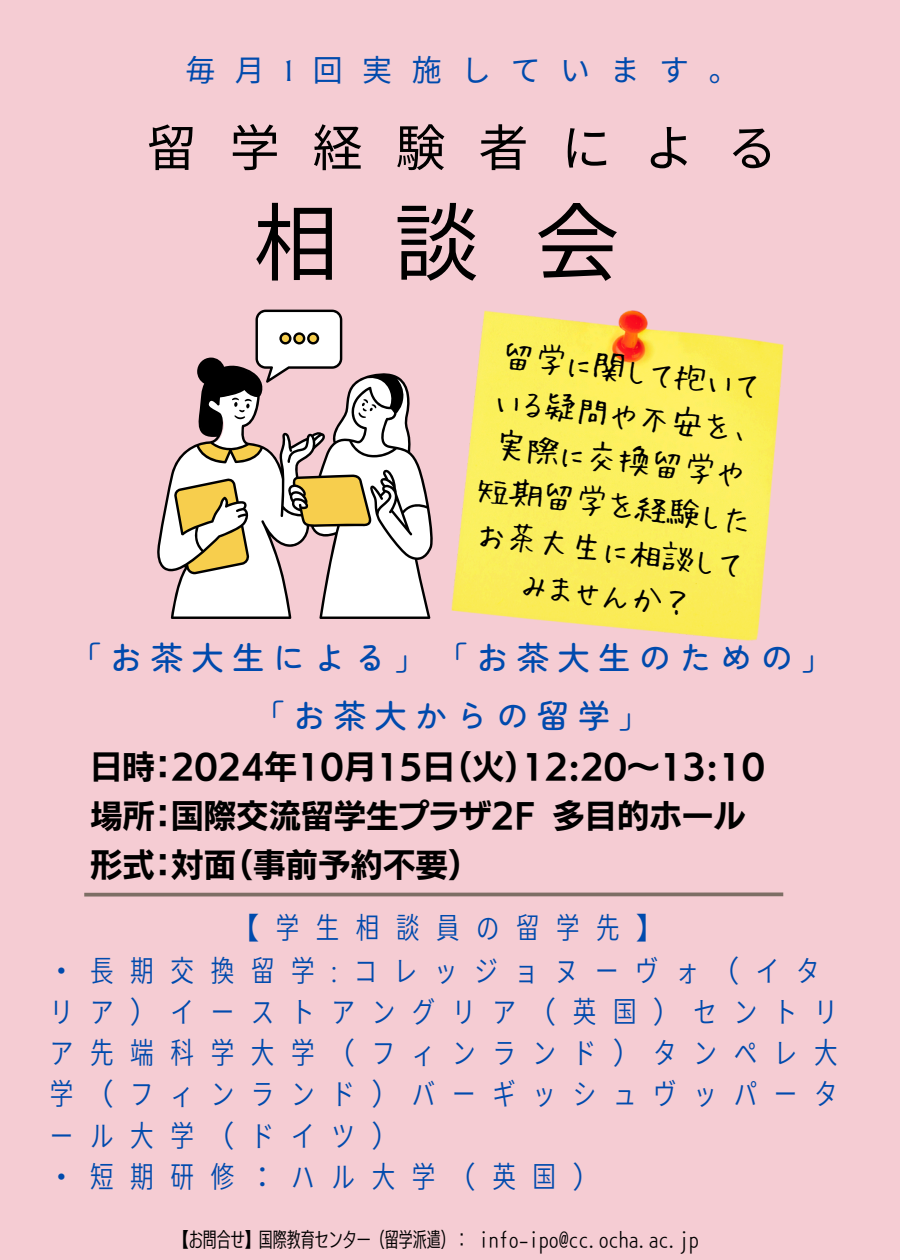
<style>
.page{position:relative;width:900px;height:1260px;background:#f5ccd3}
.page>*{position:absolute;margin:0;border:0;box-sizing:border-box;transform-origin:0 0}
.t1{font:85.25px "Noto Sans CJ Ksc";color:#000}
.t2{font:50.25px "Noto Sans CJ Ksc";color:#000}
.t3{font:32.5px/48.8px "TEST UD Kakugo Large B";color:#000}
.t4{font:32.5px/45px "Hui Font P";color:#000;text-align:center}
.t5{font:500 32.5px/58px "Zen Maru Gothic";letter-spacing:.25em;color:#004aad;text-align:center}
.t6{font:extra-condensed 30px/41.2px "Glow Sans J";letter-spacing:.54em;color:#004aad}
.t7{font:30px "Noto Sans CJ Ksc";letter-spacing:.65em;color:#004aad}
.t8{font:extra-condensed 29.75px "Glow Sans J";letter-spacing:.54em;color:#004aad}
.t9{font:20px "TEST UD Kakugo C70 R";color:#000}
.s1{font-family:"Marcellus"}
</style>
<div class="page">
<svg style="left:157px;top:367px;width:276px;height:252px"></svg>
<svg style="left:198px;top:310px;width:207px;height:127px"></svg>
<img style="left:452px;top:311px;width:332px;height:330px">
<svg style="left:84px;top:893px;width:699px;height:4px;fill:#7d6e65"></svg>
<p class="t7" style="left:185px;top:46px;width:555px">毎月 <span class="s1">1</span>回実施しています。</p>
<h2 class="t2" style="left:147px;top:108px;width:632px">留学経験者による</h2>
<p class="t1" style="left:253px;top:175px;width:362px">相談会</p>
<h3 class="t4" style="left:497px;top:330px;width:278px;rotate:7deg">留学に関して抱いている疑問や不安を、実際に交換留学や短期留学を経験したお茶大生に相談してみませんか？</h3>
<h1 class="t5" style="left:69px;top:627px;width:766px">「お茶大生による」「お茶大生のための」「お茶大からの留学」</h1>
<h5 class="t3" style="left:90px;top:743px;width:677px">日時：2024年10月 15日（火）12:20～13:10場所：国際交流留学生プラザ2F 多目的ホール形式：対面（事前予約不要）</h5>
<h3 class="t8" style="left:235px;top:904px;width:426px">【学生 相談員の留学先】</h3>
<h3 class="t6" style="left:50px;top:948px;width:790px">・ 長 期交換留学:コレッジョヌーヴォ（イタリア）イーストアングリア（英国）セントリア先端科学大 学（フィンランド）タンペレ大学（フィンランド）バーギッシュヴッパータール大 学（ドイツ）<br>・ 短期研修：ハル大 学（英国）</h3>
<h5 class="t9" style="left:175px;top:1230px;width:526px">【お問合せ】国際教育センター（留学派遣）： info-ipo@cc.ocha.ac.jp</h5>
</div>
